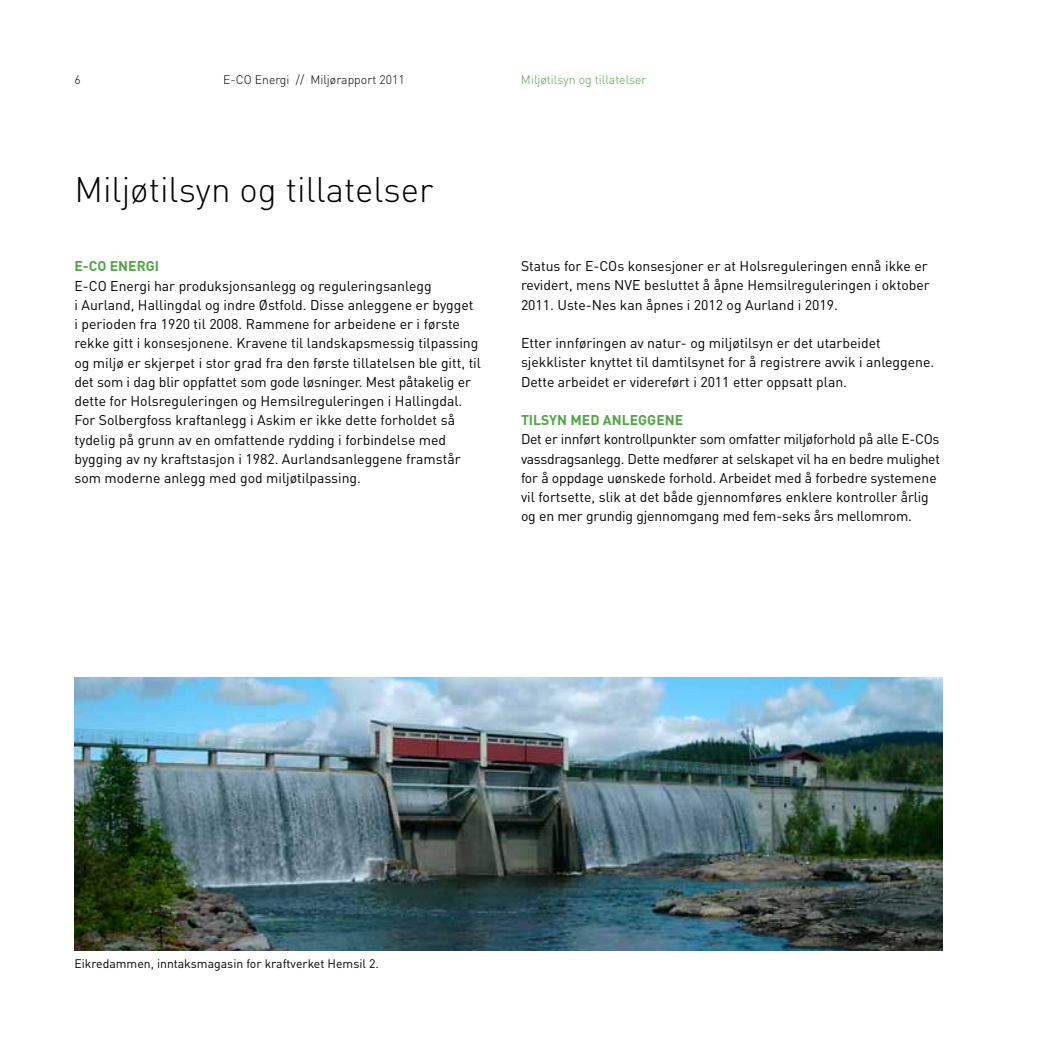
<style>
.page{position:relative;width:1042px;height:1042px;background:#fff}
.page>*{position:absolute;margin:0;border:0;box-sizing:border-box;transform-origin:0 0}
.t1{font:300 35px "DIN";color:#000}
.t2{font:14px/19.2px "DIN";color:#000}
.t3{font:14px/19.2px "DIN";letter-spacing:-.02em;color:#000}
.t4{font:700 14px "DIN";color:#51a546}
.t5{font:12.25px "DIN";color:#000}
.t6{font:300 12.25px "DIN";color:#000}
.t7{font:300 12.25px "DIN";color:#51a546}
</style>
<div class="page">
<img style="left:74px;top:677px;width:869px;height:273px">
<p class="t6" style="left:74px;top:72px;width:8px">6</p>
<p class="t6" style="left:223px;top:72px;width:183px">E-CO Energi // Miljørapport 2011</p>
<p class="t7" style="left:521px;top:72px;width:127px">Miljøtilsyn og tillatelser</p>
<h1 class="t1" style="left:74px;top:168px;width:360px">Miljøtilsyn og tillatelser</h1>
<p class="t4" style="left:74px;top:257px;width:86px">E-CO ENERGI</p>
<p class="t2" style="left:74px;top:276px;width:408px">E-CO Energi har produksjonsanlegg og reguleringsanlegg<br>i Aurland, Hallingdal og indre Østfold. Disse anleggene er bygget<br>i perioden fra 1920 til 2008. Rammene for arbeidene er i første rekke gitt i konsesjonene. Kravene til landskapsmessig tilpassing og miljø er skjerpet i stor grad fra den første tillatelsen ble gitt, til det som i dag blir oppfattet som gode løsninger. Mest påtakelig er dette for Holsreguleringen og Hemsilreguleringen i Hallingdal.<br>For Solbergfoss kraftanlegg i Askim er ikke dette forholdet så tydelig på grunn av en omfattende rydding i forbindelse med bygging av ny kraftstasjon i 1982. Aurlandsanleggene framstår som moderne anlegg med god miljøtilpassing.</p>
<p class="t2" style="left:521px;top:256px;width:410px">Status for E-COs konsesjoner er at Holsreguleringen ennå ikke er revidert, mens NVE besluttet å åpne Hemsilreguleringen i oktober<br>2011. Uste-Nes kan åpnes i 2012 og Aurland i 2019.</p>
<p class="t2" style="left:521px;top:333px;width:415px">Etter innføringen av natur- og miljøtilsyn er det utarbeidet sjekklister knyttet til damtilsynet for å registrere avvik i anleggene.<br>Dette arbeidet er videreført i 2011 etter oppsatt plan.</p>
<p class="t4" style="left:521px;top:411px;width:162px">TILSYN MED ANLEGGENE</p>
<p class="t3" style="left:521px;top:429px;width:421px">Det er innført kontrollpunkter som omfatter miljøforhold på alle E-COs vassdragsanlegg. Dette medfører at selskapet vil ha en bedre mulighet for å oppdage uønskede forhold. Arbeidet med å forbedre systemene vil fortsette, slik at det både gjennomføres enklere kontroller årlig og en mer grundig gjennomgang med fem-seks års mellomrom.</p>
<p class="t5" style="left:74px;top:955px;width:306px">Eikredammen, inntaksmagasin for kraftverket Hemsil 2.</p>
</div>
